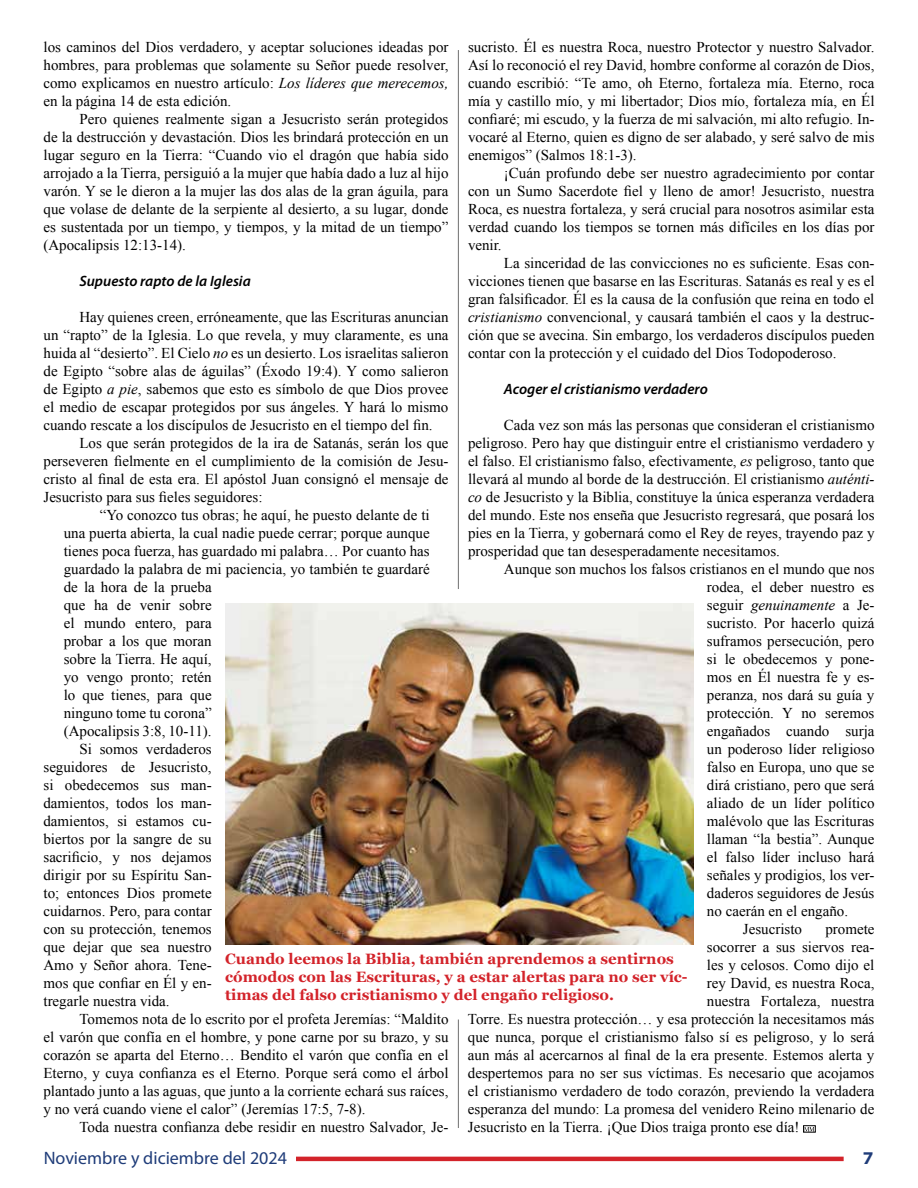
<style>
.page{position:relative;width:918px;height:1188px;background:#fff}
.page>*{position:absolute;margin:0;border:0;box-sizing:border-box;transform-origin:0 0}
.t1{font:18px "Myriad Pro";color:#1f3c79}
.t2{font:700 semi-expanded 18px "Myriad Pro";color:#1f3c79}
.t3{font:15px/18px "Times New Roman";color:#000;text-align:justify}
.t4{font:700 15px/18px "Georgia";color:#d3232a}
.t5{font:italic 600 15px "Myriad Pro";color:#000}
.t6{font:italic 15px "Times New Roman";color:#000}
.s1{font-style:italic}
.s2{font-style:normal}
</style>
<div class="page">
<hr style="left:212px;top:1157px;width:632px;height:4px;background:#d3232a">
<div style="left:44px;top:1151px;width:252px;height:37px;background:#fff"></div>
<div style="left:803px;top:1125px;width:13px;height:7px;border:1px solid #000"></div>
<svg style="left:804px;top:1127px;width:10px;height:5px"></svg>
<hr style="left:458px;top:50px;width:1px;height:539px;background:#706f6f">
<hr style="left:458px;top:1020px;width:1px;height:108px;background:#706f6f">
<img style="left:225px;top:603px;width:468px;height:342px">
<p class="t3" style="left:468px;top:38px;width:408px">sucristo. Él es nuestra Roca, nuestro Protector y nuestro Salvador.<br>Así lo reconoció el rey David, hombre conforme al corazón de Dios, cuando escribió: “Te amo, oh Eterno, fortaleza mía. Eterno, roca mía y castillo mío, y mi libertador; Dios mío, fortaleza mía, en Él confiaré; mi escudo, y la fuerza de mi salvación, mi alto refugio. In&shy;vocaré al Eterno, quien es digno de ser alabado, y seré salvo de mis enemigos” (Salmos 18:1-3).</p>
<p class="t3" style="left:468px;top:164px;width:408px;text-indent:36px">¡Cuán profundo debe ser nuestro agradecimiento por contar con un Sumo Sacerdote fiel y lleno de amor! Jesucristo, nuestra Roca, es nuestra fortaleza, y será crucial para nosotros asimilar esta verdad cuando los tiempos se tornen más difíciles en los días por venir.</p>
<p class="t3" style="left:468px;top:254px;width:408px;text-indent:36px">La sinceridad de las convicciones no es suficiente. Esas con&shy;vicciones tienen que basarse en las Escrituras. Satanás es real y es el gran falsificador. Él es la causa de la confusión que reina en todo el <span class="s1">cristianismo</span> convencional, y causará también el caos y la destruc&shy;ción que se avecina. Sin embargo, los verdaderos discípulos pueden contar con la protección y el cuidado del Dios Todopoderoso.</p>
<p class="t5" style="left:504px;top:380px;width:205px">Acoger el cristianismo verdadero</p>
<p class="t3" style="left:468px;top:416px;width:408px;text-indent:36px">Cada vez son más las personas que consideran el cristianismo peligroso. Pero hay que distinguir entre el cristianismo verdadero y el falso. El cristianismo falso, efectivamente, <span class="s1">es</span> peligroso, tanto que llevará al mundo al borde de la destrucción. El cristianismo <span class="s1">auténti&shy;co</span> de Jesucristo y la Biblia, constituye la única esperanza verdadera del mundo. Este nos enseña que Jesucristo regresará, que posará los pies en la Tierra, y gobernará como el Rey de reyes, trayendo paz y prosperidad que tan desesperadamente necesitamos.</p>
<p class="t3" style="left:504px;top:560px;width:372px">Aunque son muchos los falsos cristianos en el mundo que nos</p>
<p class="t3" style="left:707px;top:578px;width:169px">rodea, el deber nuestro es</p>
<p class="t6" style="left:707px;top:595px;width:169px"><span class="s2">seguir</span> genuinamente <span class="s2">a Je-</span></p>
<p class="t3" style="left:707px;top:614px;width:169px">sucristo. Por hacerlo quizá</p>
<p class="t3" style="left:707px;top:632px;width:169px">suframos persecución, pero</p>
<p class="t3" style="left:707px;top:650px;width:169px">si le obedecemos y pone-</p>
<p class="t3" style="left:707px;top:668px;width:169px">mos en Él nuestra fe y es-</p>
<p class="t3" style="left:707px;top:686px;width:169px">peranza, nos dará su guía y</p>
<p class="t3" style="left:707px;top:704px;width:169px">protección. Y no seremos</p>
<p class="t3" style="left:707px;top:722px;width:169px">engañados cuando surja</p>
<p class="t3" style="left:707px;top:740px;width:169px">un poderoso líder religioso</p>
<p class="t3" style="left:707px;top:758px;width:169px">falso en Europa, uno que se</p>
<p class="t3" style="left:707px;top:776px;width:169px">dirá cristiano, pero que será</p>
<p class="t3" style="left:707px;top:794px;width:169px">aliado de un líder político</p>
<p class="t3" style="left:707px;top:812px;width:169px">malévolo que las Escrituras</p>
<p class="t3" style="left:707px;top:830px;width:169px">llaman “la bestia”. Aunque</p>
<p class="t3" style="left:707px;top:848px;width:169px">el falso líder incluso hará</p>
<p class="t3" style="left:707px;top:866px;width:169px">señales y prodigios, los ver-</p>
<p class="t3" style="left:707px;top:884px;width:169px">daderos seguidores de Jesús</p>
<p class="t3" style="left:707px;top:902px;width:143px">no caerán en el engaño.</p>
<p class="t3" style="left:743px;top:920px;width:61px">Jesucristo</p>
<p class="t3" style="left:825px;top:920px;width:51px">promete</p>
<p class="t3" style="left:707px;top:938px;width:169px">socorrer a sus siervos rea-</p>
<p class="t3" style="left:707px;top:956px;width:169px">les y celosos. Como dijo el</p>
<p class="t3" style="left:707px;top:974px;width:169px">rey David, es nuestra Roca,</p>
<p class="t3" style="left:707px;top:992px;width:169px">nuestra Fortaleza, nuestra</p>
<p class="t3" style="left:468px;top:1010px;width:408px">Torre. Es nuestra protección… y esa protección la necesitamos más</p>
<p class="t3" style="left:468px;top:1028px;width:408px">que nunca, porque el cristianismo falso sí es peligroso, y lo será</p>
<p class="t3" style="left:468px;top:1046px;width:408px">aun más al acercarnos al final de la era presente. Estemos alerta y</p>
<p class="t3" style="left:468px;top:1064px;width:408px">despertemos para no ser sus víctimas. Es necesario que acojamos</p>
<p class="t3" style="left:468px;top:1082px;width:408px">el cristianismo verdadero de todo corazón, previendo la verdadera</p>
<p class="t3" style="left:468px;top:1100px;width:408px">esperanza del mundo: La promesa del venidero Reino milenario de</p>
<p class="t3" style="left:468px;top:1118px;width:333px">Jesucristo en la Tierra. ¡Que Dios traiga pronto ese día!</p>
<p class="t3" style="left:44px;top:38px;width:407px">los caminos del Dios verdadero, y aceptar soluciones ideadas por hombres, para problemas que solamente su Señor puede resolver, como explicamos en nuestro artículo: <span class="s1">Los líderes que merecemos, </span>en la página 14 de esta edición.</p>
<p class="t3" style="left:44px;top:110px;width:407px;text-indent:36px">Pero quienes realmente sigan a Jesucristo serán protegidos de la destrucción y devastación. Dios les brindará protección en un lugar seguro en la Tierra: “Cuando vio el dragón que había sido arrojado a la Tierra, persiguió a la mujer que había dado a luz al hijo varón. Y se le dieron a la mujer las dos alas de la gran águila, para que volase de delante de la serpiente al desierto, a su lugar, donde es sustentada por un tiempo, y tiempos, y la mitad de un tiempo” (Apocalipsis 12:13-14).</p>
<p class="t5" style="left:79px;top:272px;width:173px">Supuesto rapto de la Iglesia</p>
<p class="t3" style="left:44px;top:308px;width:407px;text-indent:36px">Hay quienes creen, erróneamente, que las Escrituras anuncian un “rapto” de la Iglesia. Lo que revela, y muy claramente, es una huida al “desierto”. El Cielo <span class="s1">no</span> es un desierto. Los israelitas salieron de Egipto “sobre alas de águilas” (Éxodo 19:4). Y como salieron de Egipto <span class="s1">a pie</span>, sabemos que esto es símbolo de que Dios provee el medio de escapar protegidos por sus ángeles. Y hará lo mismo cuando rescate a los discípulos de Jesucristo en el tiempo del fin.</p>
<p class="t3" style="left:44px;top:434px;width:407px;text-indent:36px">Los que serán protegidos de la ira de Satanás, serán los que perseveren fielmente en el cumplimiento de la comisión de Jesu&shy;cristo al final de esta era. El apóstol Juan consignó el mensaje de Jesucristo para sus fieles seguidores:</p>
<p class="t3" style="left:100px;top:506px;width:332px">“Yo conozco tus obras; he aquí, he puesto delante de ti</p>
<p class="t3" style="left:64px;top:524px;width:368px">una puerta abierta, la cual nadie puede cerrar; porque aunque</p>
<p class="t3" style="left:64px;top:542px;width:367px">tienes poca fuerza, has guardado mi palabra… Por cuanto has</p>
<p class="t3" style="left:64px;top:560px;width:368px">guardado la palabra de mi paciencia, yo también te guardaré</p>
<p class="t3" style="left:64px;top:578px;width:149px">de la hora de la prueba</p>
<p class="t3" style="left:64px;top:596px;width:149px">que ha de venir sobre</p>
<p class="t3" style="left:64px;top:614px;width:149px">el mundo entero, para</p>
<p class="t3" style="left:64px;top:632px;width:149px">probar a los que moran</p>
<p class="t3" style="left:64px;top:650px;width:149px">sobre la Tierra. He aquí,</p>
<p class="t3" style="left:64px;top:668px;width:149px">yo vengo pronto; retén</p>
<p class="t3" style="left:64px;top:686px;width:149px">lo que tienes, para que</p>
<p class="t3" style="left:64px;top:704px;width:149px">ninguno tome tu corona”</p>
<p class="t3" style="left:64px;top:722px;width:149px">(Apocalipsis 3:8, 10-11).</p>
<p class="t3" style="left:79px;top:740px;width:134px">Si somos verdaderos</p>
<p class="t3" style="left:43px;top:758px;width:170px">seguidores de Jesucristo,</p>
<p class="t3" style="left:43px;top:776px;width:170px">si obedecemos sus man-</p>
<p class="t3" style="left:43px;top:794px;width:170px">damientos, todos los man-</p>
<p class="t3" style="left:43px;top:812px;width:170px">damientos, si estamos cu-</p>
<p class="t3" style="left:43px;top:830px;width:170px">biertos por la sangre de su</p>
<p class="t3" style="left:43px;top:848px;width:170px">sacrificio, y nos dejamos</p>
<p class="t3" style="left:43px;top:866px;width:170px">dirigir por su Espíritu San-</p>
<p class="t3" style="left:43px;top:884px;width:170px">to; entonces Dios promete</p>
<p class="t3" style="left:43px;top:902px;width:170px">cuidarnos. Pero, para contar</p>
<p class="t3" style="left:43px;top:920px;width:170px">con su protección, tenemos</p>
<p class="t3" style="left:43px;top:938px;width:170px">que dejar que sea nuestro</p>
<p class="t3" style="left:43px;top:956px;width:170px">Amo y Señor ahora. Tene-</p>
<p class="t3" style="left:43px;top:974px;width:170px">mos que confiar en Él y en-</p>
<p class="t3" style="left:43px;top:992px;width:128px">tregarle nuestra vida.</p>
<p class="t3" style="left:79px;top:1010px;width:371px">Tomemos nota de lo escrito por el profeta Jeremías: “Maldito</p>
<p class="t3" style="left:43px;top:1028px;width:407px">el varón que confía en el hombre, y pone carne por su brazo, y su</p>
<p class="t3" style="left:43px;top:1046px;width:407px">corazón se aparta del Eterno… Bendito el varón que confía en el</p>
<p class="t3" style="left:43px;top:1064px;width:407px">Eterno, y cuya confianza es el Eterno. Porque será como el árbol</p>
<p class="t3" style="left:43px;top:1082px;width:407px">plantado junto a las aguas, que junto a la corriente echará sus raíces,</p>
<p class="t3" style="left:43px;top:1100px;width:323px">y no verá cuando viene el calor” (Jeremías 17:5, 7-8).</p>
<p class="t3" style="left:79px;top:1118px;width:371px">Toda nuestra confianza debe residir en nuestro Salvador, Je-</p>
<p class="t4" style="left:225px;top:949px;width:464px">Cuando leemos la Biblia, también aprendemos a sentirnos cómodos con las Escrituras, y a estar alertas para no ser víc&shy;timas del falso cristianismo y del engaño religioso.</p>
<p class="t1" style="left:44px;top:1147px;width:245px">Noviembre y diciembre del 2024</p>
<p class="t2" style="left:863px;top:1146px;width:12px">7</p>
</div>
